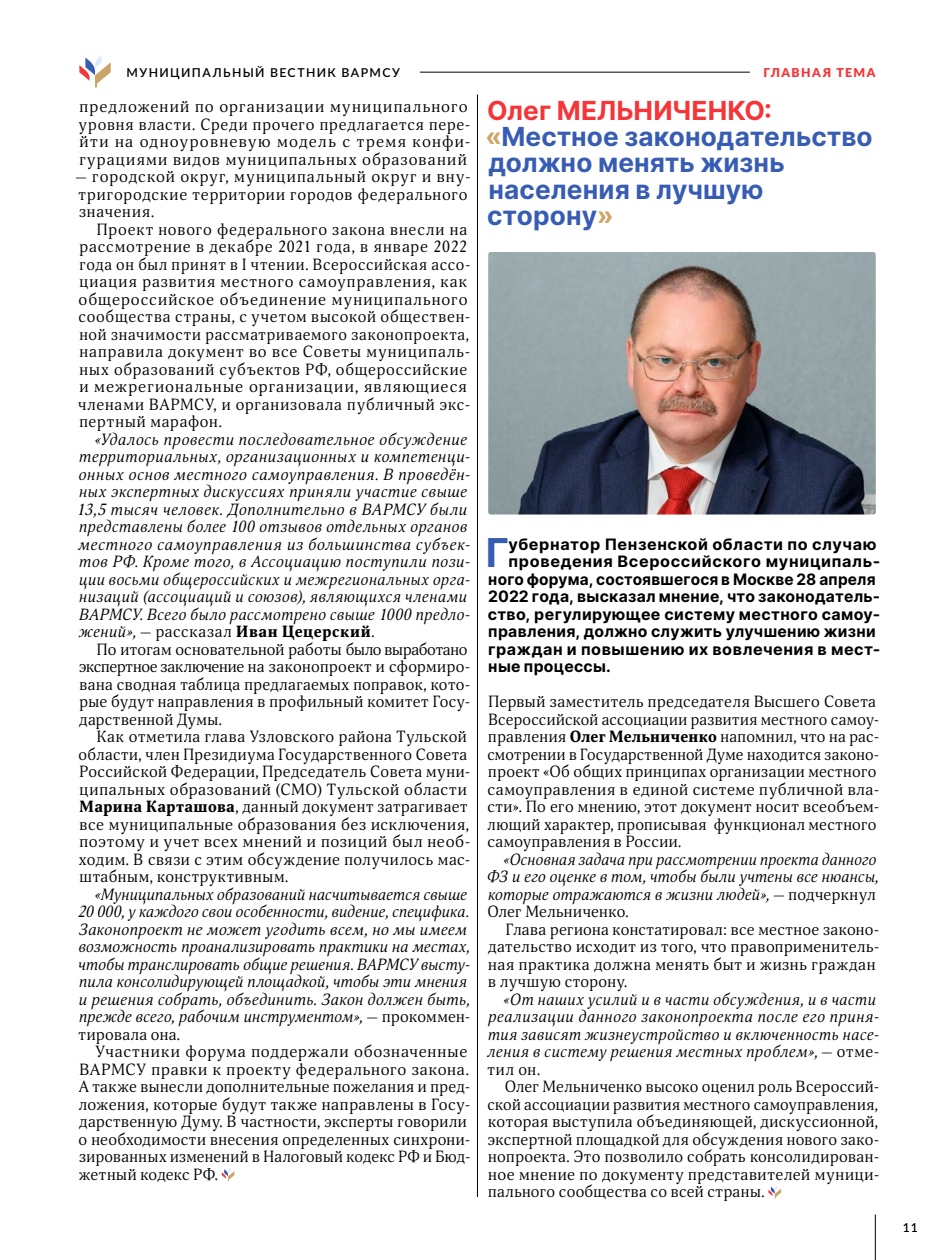
<style>
.page{position:relative;width:945px;height:1260px;background:#fff}
.page>*{position:absolute;margin:0;border:0;box-sizing:border-box;transform-origin:0 0}
.t1{font:700 39.9px "Inter";color:#375cb3}
.t2{font:700 26.25px/26.2px "Inter";color:#375cb3}
.t3{font:15.75px/17.5px "Orbi";letter-spacing:.04em;color:#000}
.t4{font:italic 15.75px/17.5px "Orbi";letter-spacing:.035em;color:#000}
.t5{font:700 15.75px "Inter";letter-spacing:.025em;color:#000}
.t6{font:15.75px/17.5px "Orbi";letter-spacing:.015em;color:#000}
.t7{font:15.75px/17.5px "Orbi";letter-spacing:.07em;color:#000}
.t8{font:italic 15.75px/17.5px "Orbi";letter-spacing:.015em;color:#000}
.t9{font:600 12.25px "Lato";letter-spacing:.11em;color:#000}
.t10{font:900 12.25px "Lato";letter-spacing:.12em;color:#f53538}
.s1{font-style:normal}
.s2{font-weight:900;font-style:normal}
.s3{font-weight:900}
.s4{color:#f53538}
.s5{color:#cea567}
</style>
<div class="page">
<svg style="left:79px;top:56px;width:32px;height:31px"></svg>
<hr style="left:875px;top:1215px;width:1px;height:45px;background:#000">
<svg style="left:768px;top:1186px;width:13px;height:13px"></svg>
<hr style="left:420px;top:72px;width:330px;height:1px;background:#000">
<hr style="left:477px;top:95px;width:1px;height:1102px;background:#000">
<img style="left:488px;top:252px;width:388px;height:263px">
<svg style="left:222px;top:1169px;width:12px;height:12px"></svg>
<p class="t9" style="left:126px;top:64px;width:275px">МУНИЦИПАЛЬНЫЙ ВЕСТНИК ВАРМСУ</p>
<p class="t7" style="left:79px;top:98px;width:393px">предложений по организации муниципального уровня власти. Среди прочего предлагается пере&shy;йти на одноуровневую модель с тремя конфи&shy;гурациями видов муниципальных образований</p>
<p class="t3" style="left:75px;top:168px;width:397px">— городской округ, муниципальный округ и вну&shy;тригородские территории городов федерального значения.</p>
<p class="t3" style="left:78px;top:220px;width:394px;text-indent:19px">Проект нового федерального закона внесли на рассмотрение в декабре 2021 года, в январе 2022 года он был принят в I чтении. Всероссийская ассо&shy;циация развития местного самоуправления, как общероссийское объединение муниципального сообщества страны, с учетом высокой обществен&shy;ной значимости рассматриваемого законопроекта, направила документ во все Советы муниципаль&shy;ных образований субъектов РФ, общероссийские и межрегиональные организации, являющиеся членами ВАРМСУ, и организовала публичный экс&shy;пертный марафон.</p>
<p class="t4" style="left:77px;top:430px;width:395px;text-indent:18px">«Удалось провести последовательное обсуждение территориальных, организационных и компетенци&shy;онных основ местного самоуправления. В проведён&shy;ных экспертных дискуссиях приняли участие свыше 13,5 тысяч человек. Дополнительно в ВАРМСУ были представлены более 100 отзывов отдельных органов местного самоуправления из большинства субъек&shy;тов РФ. Кроме того, в Ассоциацию поступили пози&shy;ции восьми общероссийских и межрегиональных орга&shy;низаций (ассоциаций и союзов), являющихся членами ВАРМСУ. Всего было рассмотрено свыше 1000 предло&shy;жений», <span class="s1">— рассказал</span> <span class="s2">Иван Цецерский</span><span class="s1">.</span></p>
<p class="t6" style="left:79px;top:640px;width:393px;text-indent:18px">По итогам основательной работы было выработано экспертное заключение на законопроект и сформиро&shy;вана сводная таблица предлагаемых поправок, кото&shy;рые будут направления в профильный комитет Госу&shy;дарственной Думы.</p>
<p class="t3" style="left:79px;top:728px;width:393px;text-indent:18px">Как отметила глава Узловского района Тульской области, член Президиума Государственного Совета Российской Федерации, Председатель Совета муни&shy;ципальных образований (СМО) Тульской области <span class="s3">Марина Карташова</span>, данный документ затрагивает все муниципальные образования без исключения, поэтому и учет всех мнений и позиций был необ&shy;ходим. В связи с этим обсуждение получилось мас&shy;штабным, конструктивным.</p>
<p class="t4" style="left:78px;top:885px;width:394px;text-indent:17px">«Муниципальных образований насчитывается свыше 20 000, у каждого свои особенности, видение, специфика.<br>Законопроект не может угодить всем, но мы имеем возможность проанализировать практики на местах, чтобы транслировать общие решения. ВАРМСУ высту&shy;пила консолидирующей площадкой, чтобы эти мнения и решения собрать, объединить. Закон должен быть, прежде всего, рабочим инструментом», <span class="s1">— прокоммен&shy;тировала она.</span></p>
<p class="t3" style="left:79px;top:1043px;width:393px;text-indent:17px">Участники форума поддержали обозначенные ВАРМСУ правки к проекту федерального закона.<br>А также вынесли дополнительные пожелания и пред&shy;ложения, которые будут также направлены в Госу&shy;дарственную Думу. В частности, эксперты говорили о необходимости внесения определенных синхрони&shy;зированных изменений в Налоговый кодекс РФ и Бюд&shy;жетный кодекс РФ.</p>
<p class="t10" style="left:763px;top:63px;width:114px">ГЛАВНАЯ ТЕМА</p>
<h2 class="t2" style="left:485px;top:97px;width:389px"><span class="s4">Олег МЕЛЬНИЧЕНКО: </span><span class="s5">«</span>Местное законодательство должно менять жизнь населения в лучшую сторону<span class="s5">»</span></h2>
<h1 class="t1" style="left:486px;top:523px;width:25px">Г</h1>
<p class="t5" style="left:508px;top:532px;width:370px">убернатор Пензенской области по случаю</p>
<p class="t5" style="left:509px;top:550px;width:373px">проведения Всероссийского муниципаль-</p>
<p class="t5" style="left:488px;top:567px;width:389px">ного форума, состоявшегося в Москве 28 апреля</p>
<p class="t5" style="left:488px;top:585px;width:394px">2022 года, высказал мнение, что законодатель-</p>
<p class="t5" style="left:488px;top:602px;width:394px">ство, регулирующее систему местного самоу-</p>
<p class="t5" style="left:488px;top:620px;width:389px">правления, должно служить улучшению жизни</p>
<p class="t5" style="left:488px;top:637px;width:394px">граждан и повышению их вовлечения в мест-</p>
<p class="t5" style="left:488px;top:655px;width:124px">ные процессы.</p>
<p class="t3" style="left:487px;top:693px;width:393px">Первый заместитель председателя Высшего Совета Всероссийской ассоциации развития местного самоу&shy;правления <span class="s3">Олег Мельниченко</span> напомнил, что на рас&shy;смотрении в Государственной Думе находится законо&shy;проект «Об общих принципах организации местного самоуправления в единой системе публичной вла&shy;сти». По его мнению, этот документ носит всеобъем&shy;лющий характер, прописывая функционал местного самоуправления в России.</p>
<p class="t8" style="left:487px;top:850px;width:393px;text-indent:17px">«Основная задача при рассмотрении проекта данного ФЗ и его оценке в том, чтобы были учтены все нюансы, которые отражаются в жизни людей», <span class="s1">— подчеркнул Олег Мельниченко.</span></p>
<p class="t3" style="left:488px;top:920px;width:393px;text-indent:18px">Глава региона констатировал: все местное законо&shy;дательство исходит из того, что правоприменитель&shy;ная практика должна менять быт и жизнь граждан в лучшую сторону.</p>
<p class="t4" style="left:487px;top:990px;width:394px;text-indent:16px">«От наших усилий и в части обсуждения, и в части реализации данного законопроекта после его приня&shy;тия зависят жизнеустройство и включенность насе&shy;ления в систему решения местных проблем», <span class="s1">— отме&shy;тил он.</span></p>
<p class="t3" style="left:487px;top:1078px;width:393px;text-align:justify;text-indent:18px">Олег Мельниченко высоко оценил роль Всероссий&shy;ской ассоциации развития местного самоуправления, которая выступила объединяющей, дискуссионной, экспертной площадкой для обсуждения нового зако&shy;нопроекта. Это позволило собрать консолидирован&shy;ное мнение по документу представителей муници&shy;пального сообщества со всей страны.</p>
<p class="t9" style="left:903px;top:1219px;width:17px">11</p>
</div>
